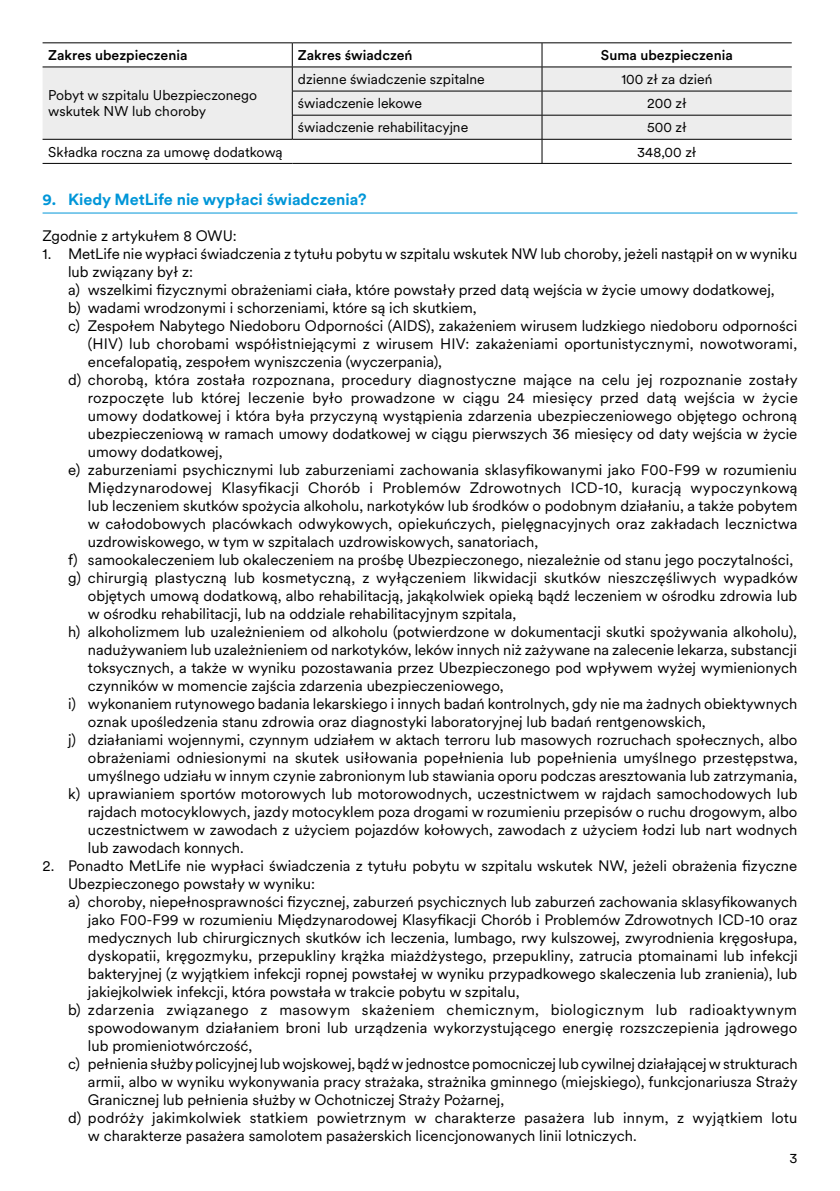
<style>
.page{position:relative;width:840px;height:1191px;background:#fff}
.page>*{position:absolute;margin:0;border:0;box-sizing:border-box;transform-origin:0 0}
.t1{font:700 16px "Met Life Circular";color:#0096d8}
.t2{font:15px "Met Life Circular";color:#000}
.t3{font:15px "Met Life Circular";letter-spacing:.02em;color:#000}
.t4{font:15px "Met Life Circular";letter-spacing:.03em;color:#000}
.t5{font:14px/16px "Met Life Circular";color:#000}
.t6{font:500 14px "Met Life Circular";color:#000}
</style>
<div class="page">
<hr style="left:43px;top:212px;width:754px;height:1px;background:#0096d8">
<div style="left:43px;top:68px;width:748px;height:71px;background:#ededed"></div>
<hr style="left:43px;top:42px;width:249px;height:1px;background:#000">
<hr style="left:292px;top:42px;width:249px;height:1px;background:#000">
<hr style="left:541px;top:42px;width:250px;height:1px;background:#000">
<hr style="left:43px;top:67px;width:249px;height:1px;background:#000">
<hr style="left:292px;top:67px;width:249px;height:1px;background:#000">
<hr style="left:541px;top:67px;width:250px;height:1px;background:#000">
<hr style="left:292px;top:91px;width:249px;height:1px;background:#000">
<hr style="left:541px;top:91px;width:250px;height:1px;background:#000">
<hr style="left:292px;top:115px;width:249px;height:1px;background:#000">
<svg style="left:292px;top:43px;width:1px;height:96px"></svg>
<hr style="left:541px;top:115px;width:250px;height:1px;background:#000">
<hr style="left:43px;top:139px;width:249px;height:1px;background:#000">
<hr style="left:292px;top:139px;width:249px;height:1px;background:#000">
<hr style="left:541px;top:139px;width:250px;height:1px;background:#000">
<svg style="left:541px;top:43px;width:1px;height:120px"></svg>
<hr style="left:43px;top:163px;width:249px;height:1px;background:#000">
<hr style="left:292px;top:163px;width:249px;height:1px;background:#000">
<hr style="left:541px;top:163px;width:250px;height:1px;background:#000">
<p class="t6" style="left:48px;top:46px;width:141px">Zakres ubezpieczenia</p>
<p class="t6" style="left:298px;top:46px;width:116px">Zakres świadczeń</p>
<p class="t6" style="left:600px;top:46px;width:133px">Suma ubezpieczenia</p>
<p class="t5" style="left:48px;top:87px;width:210px">Pobyt w szpitalu Ubezpieczonego wskutek NW lub choroby</p>
<p class="t5" style="left:298px;top:71px;width:188px">dzienne świadczenie szpitalne</p>
<p class="t5" style="left:621px;top:71px;width:92px">100 zł za dzień</p>
<p class="t5" style="left:298px;top:95px;width:125px">świadczenie lekowe</p>
<p class="t5" style="left:646px;top:95px;width:41px">200 zł</p>
<p class="t5" style="left:298px;top:119px;width:172px">świadczenie rehabilitacyjne</p>
<p class="t5" style="left:646px;top:119px;width:41px">500 zł</p>
<p class="t5" style="left:48px;top:143px;width:236px">Składka roczna za umowę dodatkową</p>
<p class="t5" style="left:637px;top:143px;width:61px">348,00 zł</p>
<p class="t1" style="left:43px;top:188px;width:325px">9. Kiedy MetLife nie wypłaci świadczenia?</p>
<p class="t2" style="left:43px;top:225px;width:196px">Zgodnie z artykułem 8 OWU:</p>
<p class="t2" style="left:43px;top:243px;width:755px">1. MetLife nie wypłaci świadczenia z tytułu pobytu w szpitalu wskutek NW lub choroby, jeżeli nastąpił on w wyniku</p>
<p class="t2" style="left:68px;top:261px;width:126px">lub związany był z:</p>
<p class="t2" style="left:68px;top:279px;width:707px">a) wszelkimi fizycznymi obrażeniami ciała, które powstały przed datą wejścia w życie umowy dodatkowej,</p>
<p class="t2" style="left:68px;top:297px;width:410px">b) wadami wrodzonymi i schorzeniami, które są ich skutkiem,</p>
<p class="t2" style="left:68px;top:315px;width:730px">c) Zespołem Nabytego Niedoboru Odporności (AIDS), zakażeniem wirusem ludzkiego niedoboru odporności</p>
<p class="t2" style="left:88px;top:333px;width:710px">(HIV) lub chorobami współistniejącymi z wirusem HIV: zakażeniami oportunistycznymi, nowotworami,</p>
<p class="t2" style="left:88px;top:351px;width:355px">encefalopatią, zespołem wyniszczenia (wyczerpania),</p>
<p class="t2" style="left:68px;top:369px;width:730px">d) chorobą, która została rozpoznana, procedury diagnostyczne mające na celu jej rozpoznanie zostały</p>
<p class="t2" style="left:88px;top:387px;width:711px">rozpoczęte lub której leczenie było prowadzone w ciągu 24 miesięcy przed datą wejścia w życie</p>
<p class="t2" style="left:88px;top:405px;width:710px">umowy dodatkowej i która była przyczyną wystąpienia zdarzenia ubezpieczeniowego objętego ochroną</p>
<p class="t2" style="left:88px;top:423px;width:710px">ubezpieczeniową w ramach umowy dodatkowej w ciągu pierwszych 36 miesięcy od daty wejścia w życie</p>
<p class="t2" style="left:88px;top:441px;width:136px">umowy dodatkowej,</p>
<p class="t2" style="left:68px;top:459px;width:730px">e) zaburzeniami psychicznymi lub zaburzeniami zachowania sklasyfikowanymi jako F00-F99 w rozumieniu</p>
<p class="t3" style="left:88px;top:477px;width:710px">Międzynarodowej Klasyfikacji Chorób i Problemów Zdrowotnych ICD-10, kuracją wypoczynkową</p>
<p class="t2" style="left:88px;top:495px;width:710px">lub leczeniem skutków spożycia alkoholu, narkotyków lub środków o podobnym działaniu, a także pobytem</p>
<p class="t2" style="left:88px;top:513px;width:710px">w całodobowych placówkach odwykowych, opiekuńczych, pielęgnacyjnych oraz zakładach lecznictwa</p>
<p class="t2" style="left:88px;top:531px;width:451px">uzdrowiskowego, w tym w szpitalach uzdrowiskowych, sanatoriach,</p>
<p class="t2" style="left:68px;top:549px;width:726px">f) samookaleczeniem lub okaleczeniem na prośbę Ubezpieczonego, niezależnie od stanu jego poczytalności,</p>
<p class="t2" style="left:68px;top:567px;width:730px">g) chirurgią plastyczną lub kosmetyczną, z wyłączeniem likwidacji skutków nieszczęśliwych wypadków</p>
<p class="t2" style="left:88px;top:585px;width:710px">objętych umową dodatkową, albo rehabilitacją, jakąkolwiek opieką bądź leczeniem w ośrodku zdrowia lub</p>
<p class="t2" style="left:88px;top:603px;width:429px">w ośrodku rehabilitacji, lub na oddziale rehabilitacyjnym szpitala,</p>
<p class="t2" style="left:68px;top:621px;width:730px">h) alkoholizmem lub uzależnieniem od alkoholu (potwierdzone w dokumentacji skutki spożywania alkoholu),</p>
<p class="t2" style="left:88px;top:639px;width:710px">nadużywaniem lub uzależnieniem od narkotyków, leków innych niż zażywane na zalecenie lekarza, substancji</p>
<p class="t2" style="left:88px;top:657px;width:710px">toksycznych, a także w wyniku pozostawania przez Ubezpieczonego pod wpływem wyżej wymienionych</p>
<p class="t2" style="left:88px;top:675px;width:417px">czynników w momencie zajścia zdarzenia ubezpieczeniowego,</p>
<p class="t2" style="left:68px;top:693px;width:730px">i) wykonaniem rutynowego badania lekarskiego i innych badań kontrolnych, gdy nie ma żadnych obiektywnych</p>
<p class="t2" style="left:88px;top:711px;width:619px">oznak upośledzenia stanu zdrowia oraz diagnostyki laboratoryjnej lub badań rentgenowskich,</p>
<p class="t2" style="left:68px;top:729px;width:730px">j) działaniami wojennymi, czynnym udziałem w aktach terroru lub masowych rozruchach społecznych, albo</p>
<p class="t2" style="left:88px;top:747px;width:711px">obrażeniami odniesionymi na skutek usiłowania popełnienia lub popełnienia umyślnego przestępstwa,</p>
<p class="t2" style="left:88px;top:765px;width:710px">umyślnego udziału w innym czynie zabronionym lub stawiania oporu podczas aresztowania lub zatrzymania,</p>
<p class="t2" style="left:68px;top:783px;width:730px">k) uprawianiem sportów motorowych lub motorowodnych, uczestnictwem w rajdach samochodowych lub</p>
<p class="t2" style="left:88px;top:801px;width:710px">rajdach motocyklowych, jazdy motocyklem poza drogami w rozumieniu przepisów o ruchu drogowym, albo</p>
<p class="t2" style="left:88px;top:819px;width:710px">uczestnictwem w zawodach z użyciem pojazdów kołowych, zawodach z użyciem łodzi lub nart wodnych</p>
<p class="t2" style="left:88px;top:837px;width:157px">lub zawodach konnych.</p>
<p class="t2" style="left:43px;top:855px;width:755px">2. Ponadto MetLife nie wypłaci świadczenia z tytułu pobytu w szpitalu wskutek NW, jeżeli obrażenia fizyczne</p>
<p class="t2" style="left:68px;top:873px;width:248px">Ubezpieczonego powstały w wyniku:</p>
<p class="t2" style="left:68px;top:891px;width:730px">a) choroby, niepełnosprawności fizycznej, zaburzeń psychicznych lub zaburzeń zachowania sklasyfikowanych</p>
<p class="t2" style="left:88px;top:909px;width:710px">jako F00-F99 w rozumieniu Międzynarodowej Klasyfikacji Chorób i Problemów Zdrowotnych ICD-10 oraz</p>
<p class="t2" style="left:88px;top:927px;width:710px">medycznych lub chirurgicznych skutków ich leczenia, lumbago, rwy kulszowej, zwyrodnienia kręgosłupa,</p>
<p class="t2" style="left:88px;top:945px;width:710px">dyskopatii, kręgozmyku, przepukliny krążka miażdżystego, przepukliny, zatrucia ptomainami lub infekcji</p>
<p class="t2" style="left:88px;top:963px;width:710px">bakteryjnej (z wyjątkiem infekcji ropnej powstałej w wyniku przypadkowego skaleczenia lub zranienia), lub</p>
<p class="t2" style="left:88px;top:981px;width:433px">jakiejkolwiek infekcji, która powstała w trakcie pobytu w szpitalu,</p>
<p class="t4" style="left:68px;top:999px;width:730px">b) zdarzenia związanego z masowym skażeniem chemicznym, biologicznym lub radioaktywnym</p>
<p class="t2" style="left:88px;top:1017px;width:710px">spowodowanym działaniem broni lub urządzenia wykorzystującego energię rozszczepienia jądrowego</p>
<p class="t2" style="left:88px;top:1035px;width:166px">lub promieniotwórczość,</p>
<p class="t2" style="left:68px;top:1053px;width:730px">c) pełnienia służby policyjnej lub wojskowej, bądź w jednostce pomocniczej lub cywilnej działającej w strukturach</p>
<p class="t2" style="left:88px;top:1071px;width:711px">armii, albo w wyniku wykonywania pracy strażaka, strażnika gminnego (miejskiego), funkcjonariusza Straży</p>
<p class="t2" style="left:88px;top:1089px;width:417px">Granicznej lub pełnienia służby w Ochotniczej Straży Pożarnej,</p>
<p class="t2" style="left:68px;top:1107px;width:730px">d) podróży jakimkolwiek statkiem powietrznym w charakterze pasażera lub innym, z wyjątkiem lotu</p>
<p class="t2" style="left:88px;top:1125px;width:550px">w charakterze pasażera samolotem pasażerskich licencjonowanych linii lotniczych.</p>
<p class="t5" style="left:789px;top:1149px;width:9px">3</p>
</div>
